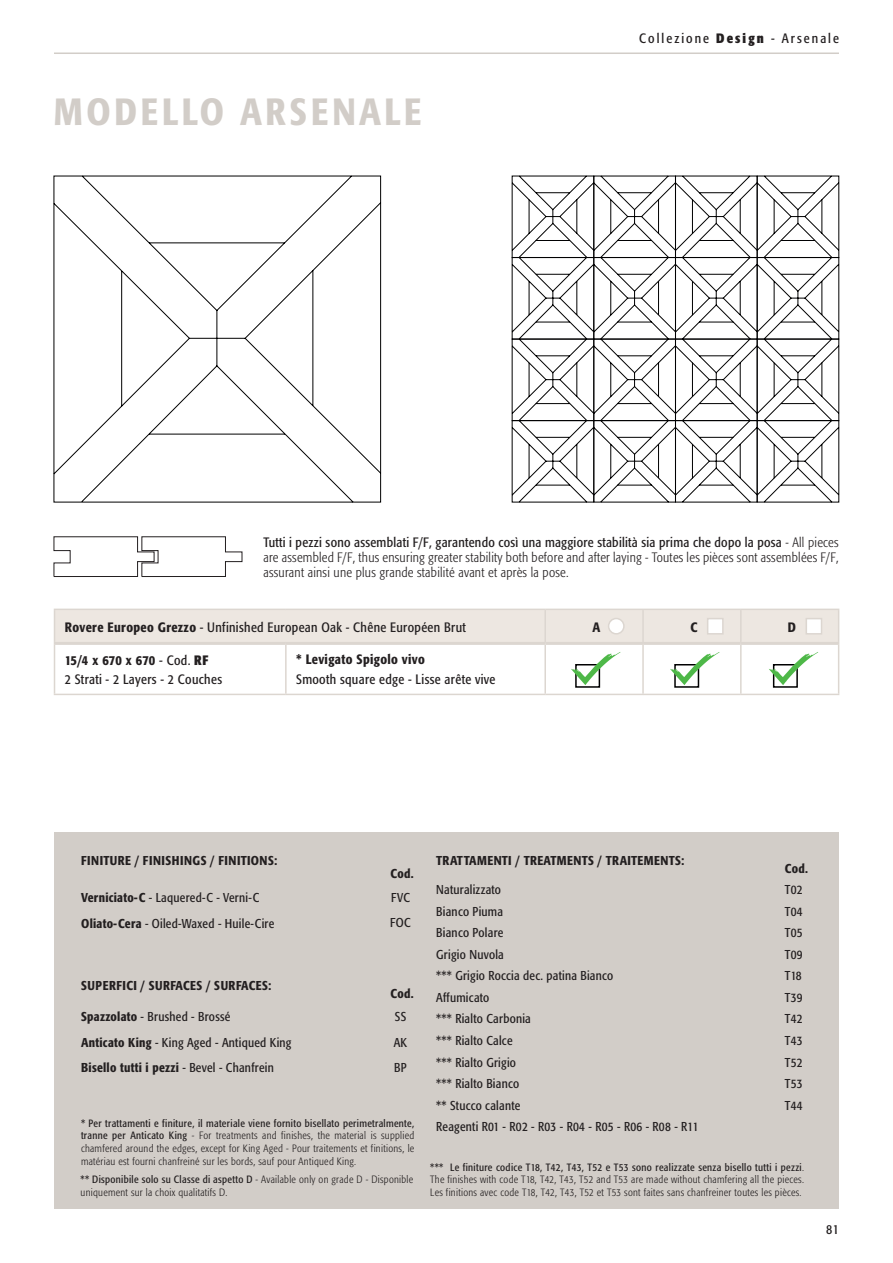
<style>
.page{position:relative;width:893px;height:1263px;background:#fff}
.page>*{position:absolute;margin:0;border:0;box-sizing:border-box;transform-origin:0 0}
.t1{font:500 condensed 37.5px "Formata";letter-spacing:.1em;color:#d2cdc8}
.t2{font:300 condensed 13.5px/15px "Formata";letter-spacing:.02em;color:#231f20;text-align:justify}
.t3{font:condensed 13.5px/19.5px "Formata";letter-spacing:.025em;color:#231f20}
.t4{font:condensed 13.5px "Formata";letter-spacing:.15em;color:#231f20}
.t5{font:500 condensed 13.5px "Formata";letter-spacing:.025em;color:#231f20}
.t6{font:condensed 12.75px "Formata";letter-spacing:.02em;color:#231f20}
.t7{font:500 condensed 12.75px "Formata";letter-spacing:.03em;color:#231f20}
.t8{font:300 condensed 10.5px/12.6px "Formata";letter-spacing:.03em;color:#231f20;text-align:justify}
.s1{font-weight:700}
.s2{font-weight:400}
.s3{font-weight:500}
</style>
<div class="page">
<hr style="left:54px;top:53px;width:785px;height:1px;background:#d2cdc8">
<div style="left:55px;top:610px;width:783px;height:32px;background:#ede7e1"></div>
<hr style="left:54px;top:609px;width:232px;height:1px;background:#dcd6d0">
<hr style="left:54px;top:610px;width:1px;height:32px;background:#dcd6d0">
<hr style="left:286px;top:609px;width:259px;height:1px;background:#dcd6d0">
<hr style="left:545px;top:609px;width:98px;height:1px;background:#dcd6d0">
<hr style="left:544px;top:610px;width:2px;height:32px;background:#dcd6d0">
<hr style="left:643px;top:609px;width:98px;height:1px;background:#dcd6d0">
<hr style="left:642px;top:610px;width:2px;height:32px;background:#dcd6d0">
<hr style="left:741px;top:609px;width:98px;height:1px;background:#dcd6d0">
<hr style="left:740px;top:610px;width:2px;height:32px;background:#dcd6d0">
<hr style="left:838px;top:610px;width:1px;height:32px;background:#dcd6d0">
<hr style="left:54px;top:645px;width:1px;height:49px;background:#dcd6d0">
<hr style="left:285px;top:645px;width:2px;height:49px;background:#dcd6d0">
<hr style="left:544px;top:645px;width:2px;height:49px;background:#dcd6d0">
<hr style="left:642px;top:645px;width:2px;height:49px;background:#dcd6d0">
<hr style="left:740px;top:645px;width:2px;height:49px;background:#dcd6d0">
<hr style="left:838px;top:645px;width:1px;height:49px;background:#dcd6d0">
<hr style="left:54px;top:642px;width:232px;height:3px;background:#dcd6d0">
<hr style="left:286px;top:642px;width:259px;height:3px;background:#dcd6d0">
<hr style="left:545px;top:642px;width:98px;height:3px;background:#dcd6d0">
<hr style="left:643px;top:642px;width:98px;height:3px;background:#dcd6d0">
<hr style="left:741px;top:642px;width:98px;height:3px;background:#dcd6d0">
<hr style="left:54px;top:694px;width:232px;height:1px;background:#dcd6d0">
<hr style="left:286px;top:694px;width:259px;height:1px;background:#dcd6d0">
<hr style="left:545px;top:694px;width:98px;height:1px;background:#dcd6d0">
<hr style="left:643px;top:694px;width:98px;height:1px;background:#dcd6d0">
<hr style="left:741px;top:694px;width:98px;height:1px;background:#dcd6d0">
<svg style="left:54px;top:536px;width:188px;height:41px"></svg>
<div style="left:54px;top:832px;width:785px;height:377px;background:#d2cdc8"></div>
<div style="left:707px;top:618px;width:17px;height:16px;background:#fff;border:2px solid #dcd6d0"></div>
<div style="left:609px;top:618px;width:15px;height:16px;background:#fff;border-radius:50%"></div>
<div style="left:608px;top:618px;width:17px;height:16px;border:2px solid #dcd6d0;border-radius:50%"></div>
<div style="left:806px;top:618px;width:16px;height:16px;background:#fff;border:2px solid #dcd6d0"></div>
<svg style="left:53px;top:176px;width:328px;height:327px"></svg>
<svg style="left:512px;top:176px;width:327px;height:327px"></svg>
<div style="left:575px;top:664px;width:25px;height:24px;border:2px solid #000001"></div>
<svg style="left:571px;top:652px;width:49px;height:33px"></svg>
<div style="left:674px;top:664px;width:25px;height:24px;border:2px solid #000001"></div>
<svg style="left:670px;top:652px;width:49px;height:33px"></svg>
<div style="left:773px;top:664px;width:25px;height:24px;border:2px solid #000001"></div>
<svg style="left:769px;top:652px;width:49px;height:33px"></svg>
<h1 class="t1" style="left:54px;top:89px;width:369px">MODELLO ARSENALE</h1>
<p class="t4" style="left:639px;top:30px;width:201px">Collezione <span class="s1">Design</span> - Arsenale</p>
<p class="t2" style="left:263px;top:535px;width:577px"><span class="s2">Tutti i pezzi sono assemblati F/F, garantendo così una maggiore stabilità sia prima che dopo la posa</span> - All pieces are assembled F/F, thus ensuring greater stability both before and after laying - Toutes les pièces sont assemblées F/F, assurant ainsi une plus grande stabilité avant et après la pose.</p>
<p class="t3" style="left:65px;top:617px;width:403px"><span class="s3">Rovere Europeo Grezzo</span> - Unfinished European Oak - Chêne Européen Brut</p>
<p class="t5" style="left:592px;top:619px;width:9px">A</p>
<p class="t5" style="left:690px;top:619px;width:9px">C</p>
<p class="t5" style="left:788px;top:619px;width:10px">D</p>
<p class="t3" style="left:65px;top:650px;width:159px"><span class="s3">15/4 x 670 x 670</span> - Cod. <span class="s1">RF<br></span>2 Strati - 2 Layers - 2 Couches</p>
<p class="t5" style="left:296px;top:651px;width:130px">* Levigato Spigolo vivo</p>
<p class="t3" style="left:296px;top:669px;width:201px">Smooth square edge - Lisse arête vive</p>
<p class="t7" style="left:81px;top:853px;width:198px">FINITURE / FINISHINGS / FINITIONS:</p>
<p class="t7" style="left:391px;top:866px;width:25px">Cod.</p>
<p class="t6" style="left:81px;top:890px;width:180px"><span class="s3">Verniciato-C</span> - Laquered-C - Verni-C</p>
<p class="t6" style="left:391px;top:890px;width:20px">FVC</p>
<p class="t6" style="left:81px;top:916px;width:195px"><span class="s3">Oliato-Cera</span> - Oiled-Waxed - Huile-Cire</p>
<p class="t6" style="left:390px;top:915px;width:22px">FOC</p>
<p class="t7" style="left:81px;top:978px;width:192px">SUPERFICI / SURFACES / SURFACES:</p>
<p class="t7" style="left:391px;top:985px;width:25px">Cod.</p>
<p class="t6" style="left:81px;top:1009px;width:151px"><span class="s3">Spazzolato</span> - Brushed - Brossé</p>
<p class="t6" style="left:395px;top:1009px;width:13px">SS</p>
<p class="t6" style="left:81px;top:1035px;width:212px"><span class="s3">Anticato King</span> - King Aged - Antiqued King</p>
<p class="t6" style="left:394px;top:1035px;width:15px">AK</p>
<p class="t7" style="left:81px;top:1060px;width:194px">Bisello tutti i pezzi <span class="s2">- Bevel - Chanfrein</span></p>
<p class="t6" style="left:394px;top:1060px;width:14px">BP</p>
<p class="t8" style="left:81px;top:1117px;width:335px"><span class="s2">* Per trattamenti e finiture, il materiale viene fornito bisellato perimetralmente, tranne per Anticato King</span> - For treatments and finishes, the material is supplied chamfered around the edges, except for King Aged - Pour traitements et finitions, le matériau est fourni chanfreiné sur les bords, sauf pour Antiqued King.</p>
<p class="t8" style="left:81px;top:1173px;width:334px"><span class="s2">** Disponibile solo su Classe di aspetto D</span> - Available only on grade D - Disponible uniquement sur la choix qualitatifs D.</p>
<p class="t7" style="left:436px;top:853px;width:250px">TRATTAMENTI / TREATMENTS / TRAITEMENTS:</p>
<p class="t7" style="left:785px;top:860px;width:25px">Cod.</p>
<p class="t6" style="left:436px;top:882px;width:66px">Naturalizzato</p>
<p class="t6" style="left:785px;top:882px;width:19px">T02</p>
<p class="t6" style="left:436px;top:904px;width:68px">Bianco Piuma</p>
<p class="t6" style="left:785px;top:904px;width:19px">T04</p>
<p class="t6" style="left:436px;top:925px;width:69px">Bianco Polare</p>
<p class="t6" style="left:785px;top:925px;width:19px">T05</p>
<p class="t6" style="left:436px;top:947px;width:69px">Grigio Nuvola</p>
<p class="t6" style="left:785px;top:947px;width:19px">T09</p>
<p class="t6" style="left:436px;top:968px;width:178px">*** Grigio Roccia dec. patina Bianco</p>
<p class="t6" style="left:785px;top:968px;width:18px">T18</p>
<p class="t6" style="left:436px;top:990px;width:55px">Affumicato</p>
<p class="t6" style="left:785px;top:990px;width:19px">T39</p>
<p class="t6" style="left:436px;top:1011px;width:96px">*** Rialto Carbonia</p>
<p class="t6" style="left:785px;top:1011px;width:19px">T42</p>
<p class="t6" style="left:436px;top:1033px;width:78px">*** Rialto Calce</p>
<p class="t6" style="left:785px;top:1033px;width:19px">T43</p>
<p class="t6" style="left:436px;top:1055px;width:81px">*** Rialto Grigio</p>
<p class="t6" style="left:785px;top:1055px;width:19px">T52</p>
<p class="t6" style="left:436px;top:1076px;width:84px">*** Rialto Bianco</p>
<p class="t6" style="left:785px;top:1076px;width:19px">T53</p>
<p class="t6" style="left:436px;top:1098px;width:86px">** Stucco calante</p>
<p class="t6" style="left:785px;top:1098px;width:19px">T44</p>
<p class="t6" style="left:436px;top:1119px;width:264px">Reagenti R01 - R02 - R03 - R04 - R05 - R06 - R08 - R11</p>
<p class="t8" style="left:430px;top:1161px;width:375px"><span class="s2">*** Le finiture codice T18, T42, T43, T52 e T53 sono realizzate senza bisello tutti i pezzi</span>.<br>The finishes with code T18, T42, T43, T52 and T53 are made without chamfering all the pieces.<br>Les finitions avec code T18, T42, T43, T52 et T53 sont faites sans chanfreiner toutes les pièces.</p>
<p class="t3" style="left:826px;top:1219px;width:14px">81</p>
</div>
